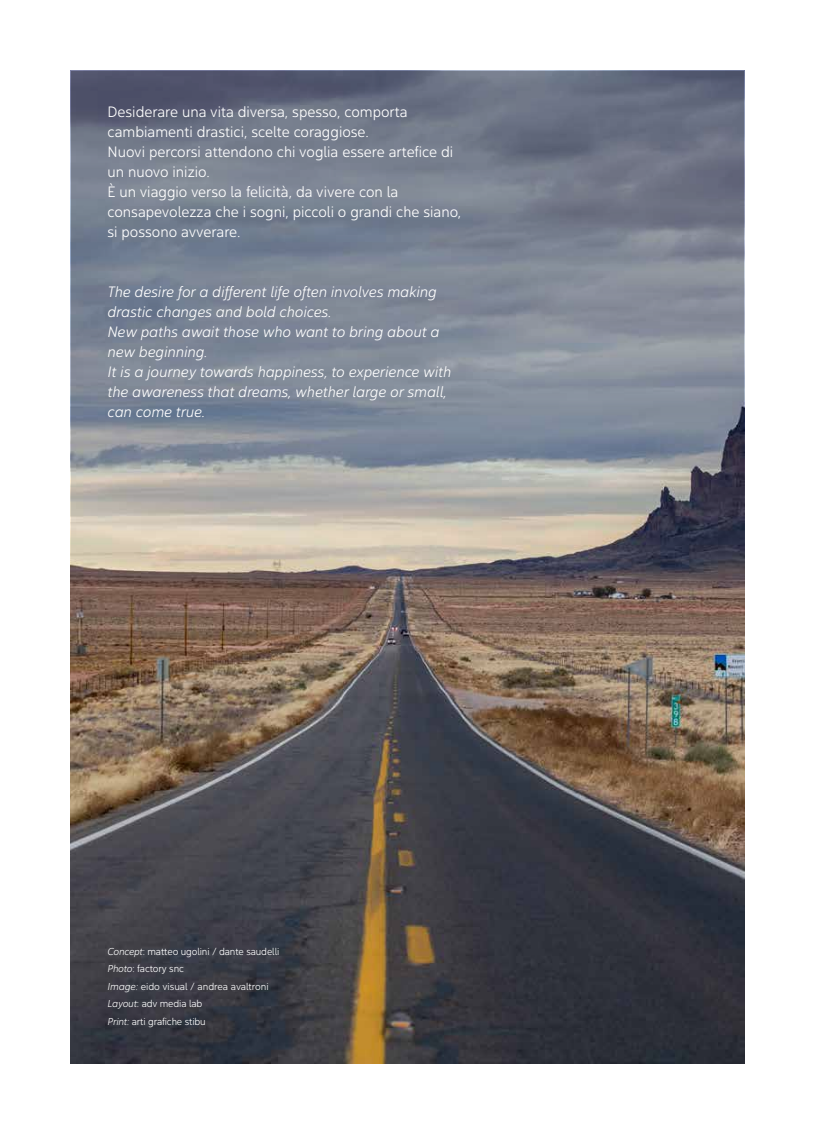
<style>
.page{position:relative;width:815px;height:1134px;background:#fff}
.page>*{position:absolute;margin:0;border:0;box-sizing:border-box;transform-origin:0 0}
.t1{font:15px/20px "Yorkten Nor Lig";color:#fff}
.t2{font:15px/20px "Yorkten Nor Lig It";color:#fff}
.t3{font:10px/17.5px "Yorkten Nor Lig";letter-spacing:-.01em;color:#fff}
.s1{font-family:"Yorkten Nor Lig It"}
</style>
<div class="page">
<img style="left:71px;top:71px;width:673px;height:992px">
<svg style="left:71px;top:71px;width:672px;height:507px;background:#828792"></svg>
<p class="t1" style="left:107px;top:101px;width:355px">Desiderare una vita diversa, spesso, comporta cambiamenti drastici, scelte coraggiose.<br>Nuovi percorsi attendono chi voglia essere artefice di un nuovo inizio.<br>È un viaggio verso la felicità, da vivere con la consapevolezza che i sogni, piccoli o grandi che siano, si possono avverare.</p>
<p class="t2" style="left:107px;top:281px;width:345px">The desire for a different life often involves making drastic changes and bold choices.<br>New paths await those who want to bring about a new beginning.<br>It is a journey towards happiness, to experience with the awareness that dreams, whether large or small, can come true.</p>
<p class="t3" style="left:107px;top:942px;width:173px"><span class="s1">Concept</span>: matteo ugolini / dante saudelli<br><span class="s1">Photo</span>: factory snc<br><span class="s1">Image:</span> eido visual / andrea avaltroni<br><span class="s1">Layout</span>: adv media lab<br><span class="s1">Print:</span> arti grafiche stibu</p>
</div>
